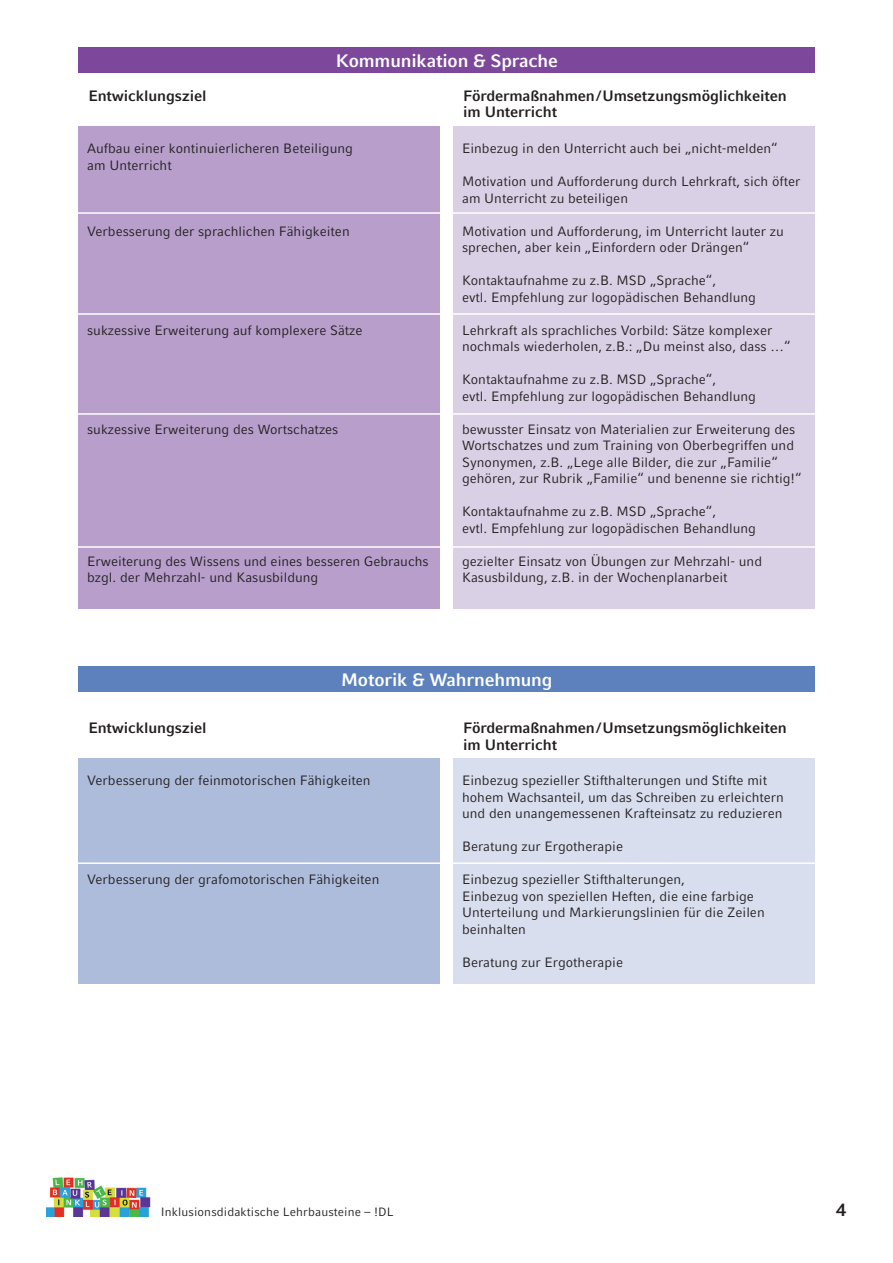
<style>
.page{position:relative;width:893px;height:1263px;background:#fff}
.page>*{position:absolute;margin:0;border:0;box-sizing:border-box;transform-origin:0 0}
.Head_12pt{font:700 18px "LMU Compatil Fact";letter-spacing:-.01em;color:#fff}
.t1{font:700 18px "LMU Compatil Fact";color:#231f20}
.t2{font:700 15px/16.5px "LMU Compatil Fact";letter-spacing:-.01em;color:#231f20}
.t3{font:13.5px/16.5px "LMU Compatil Fact";color:#231f20}
.t4{font:12px "LMU Compatil Fact";letter-spacing:.01em;color:#231f20}
</style>
<div class="page">
<img style="left:47px;top:1177px;width:104px;height:39px">
<div style="left:454px;top:758px;width:361px;height:226px;background:#d8deee"></div>
<div style="left:79px;top:758px;width:361px;height:226px;background:#aebcdc"></div>
<hr style="left:47px;top:862px;width:774px;height:2px;background:#fff">
<div style="left:79px;top:666px;width:736px;height:26px;background:#5d81bd"></div>
<div style="left:454px;top:126px;width:361px;height:483px;background:#dad0e6"></div>
<div style="left:79px;top:126px;width:361px;height:483px;background:#b79ecb"></div>
<hr style="left:47px;top:212px;width:774px;height:2px;background:#fff">
<hr style="left:47px;top:313px;width:774px;height:2px;background:#fff">
<hr style="left:53px;top:413px;width:774px;height:2px;background:#fff">
<hr style="left:53px;top:546px;width:774px;height:2px;background:#fff">
<div style="left:79px;top:47px;width:736px;height:26px;background:#7d489c"></div>
<p class="t2" style="left:88px;top:87px;width:120px">Entwicklungsziel</p>
<p class="Head_12pt" style="left:336px;top:50px;width:224px">Kommunikation &amp; Sprache</p>
<p class="t2" style="left:463px;top:87px;width:325px">Fördermaßnahmen/Umsetzungsmöglichkeiten im Unterricht</p>
<p class="t3" style="left:87px;top:140px;width:267px">Aufbau einer kontinuierlicheren Beteiligung</p>
<p class="t3" style="left:87px;top:157px;width:86px">am Unterricht</p>
<p class="t3" style="left:87px;top:223px;width:264px">Verbesserung der sprachlichen Fähigkeiten</p>
<p class="t3" style="left:87px;top:322px;width:277px">sukzessive Erweiterung auf komplexere Sätze</p>
<p class="t3" style="left:87px;top:421px;width:253px">sukzessive Erweiterung des Wortschatzes</p>
<p class="t3" style="left:87px;top:553px;width:343px">Erweiterung des Wissens und eines besseren Gebrauchs bzgl. der Mehrzahl- und Kasusbildung</p>
<p class="t3" style="left:462px;top:140px;width:317px">Einbezug in den Unterricht auch bei „nicht-melden“</p>
<p class="t3" style="left:462px;top:173px;width:340px">Motivation und Aufforderung durch Lehrkraft, sich öfter am Unterricht zu beteiligen</p>
<p class="t3" style="left:462px;top:223px;width:323px">Motivation und Aufforderung, im Unterricht lauter zu sprechen, aber kein „Einfordern oder Drängen“</p>
<p class="t3" style="left:462px;top:272px;width:255px">Kontaktaufnahme zu z.B. MSD „Sprache“,</p>
<p class="t3" style="left:462px;top:289px;width:295px">evtl. Empfehlung zur logopädischen Behandlung</p>
<p class="t3" style="left:462px;top:322px;width:330px">Lehrkraft als sprachliches Vorbild: Sätze komplexer nochmals wiederholen, z.B.: „Du meinst also, dass …“</p>
<p class="t3" style="left:462px;top:371px;width:255px">Kontaktaufnahme zu z.B. MSD „Sprache“,</p>
<p class="t3" style="left:462px;top:388px;width:295px">evtl. Empfehlung zur logopädischen Behandlung</p>
<p class="t3" style="left:462px;top:421px;width:341px">bewusster Einsatz von Materialien zur Erweiterung des Wortschatzes und zum Training von Oberbegriffen und Synonymen, z.B. „Lege alle Bilder, die zur „Familie“ gehören, zur Rubrik „Familie“ und benenne sie richtig!“</p>
<p class="t3" style="left:462px;top:503px;width:255px">Kontaktaufnahme zu z.B. MSD „Sprache“,</p>
<p class="t3" style="left:462px;top:520px;width:295px">evtl. Empfehlung zur logopädischen Behandlung</p>
<p class="t3" style="left:462px;top:553px;width:301px">gezielter Einsatz von Übungen zur Mehrzahl- und</p>
<p class="t3" style="left:462px;top:569px;width:267px">Kasusbildung, z.B. in der Wochenplanarbeit</p>
<p class="t2" style="left:88px;top:719px;width:120px">Entwicklungsziel</p>
<p class="Head_12pt" style="left:341px;top:669px;width:213px">Motorik &amp; Wahrnehmung</p>
<p class="t2" style="left:463px;top:719px;width:325px">Fördermaßnahmen/Umsetzungsmöglichkeiten im Unterricht</p>
<p class="t3" style="left:87px;top:772px;width:285px">Verbesserung der feinmotorischen Fähigkeiten</p>
<p class="t3" style="left:87px;top:871px;width:294px">Verbesserung der grafomotorischen Fähigkeiten</p>
<p class="t3" style="left:462px;top:772px;width:306px">Einbezug spezieller Stifthalterungen und Stifte mit</p>
<p class="t3" style="left:462px;top:789px;width:323px">hohem Wachsanteil, um das Schreiben zu erleichtern und den unangemessenen Krafteinsatz zu reduzieren</p>
<p class="t3" style="left:462px;top:838px;width:162px">Beratung zur Ergotherapie</p>
<p class="t3" style="left:462px;top:871px;width:224px">Einbezug spezieller Stifthalterungen,</p>
<p class="t3" style="left:462px;top:888px;width:293px">Einbezug von speziellen Heften, die eine farbige</p>
<p class="t3" style="left:462px;top:904px;width:304px">Unterteilung und Markierungslinien für die Zeilen</p>
<p class="t3" style="left:462px;top:921px;width:65px">beinhalten</p>
<p class="t3" style="left:462px;top:954px;width:162px">Beratung zur Ergotherapie</p>
<p class="t4" style="left:161px;top:1205px;width:234px">Inklusionsdidaktische Lehrbausteine – !DL</p>
<h1 class="t1" style="left:836px;top:1199px;width:12px">4</h1>
</div>
